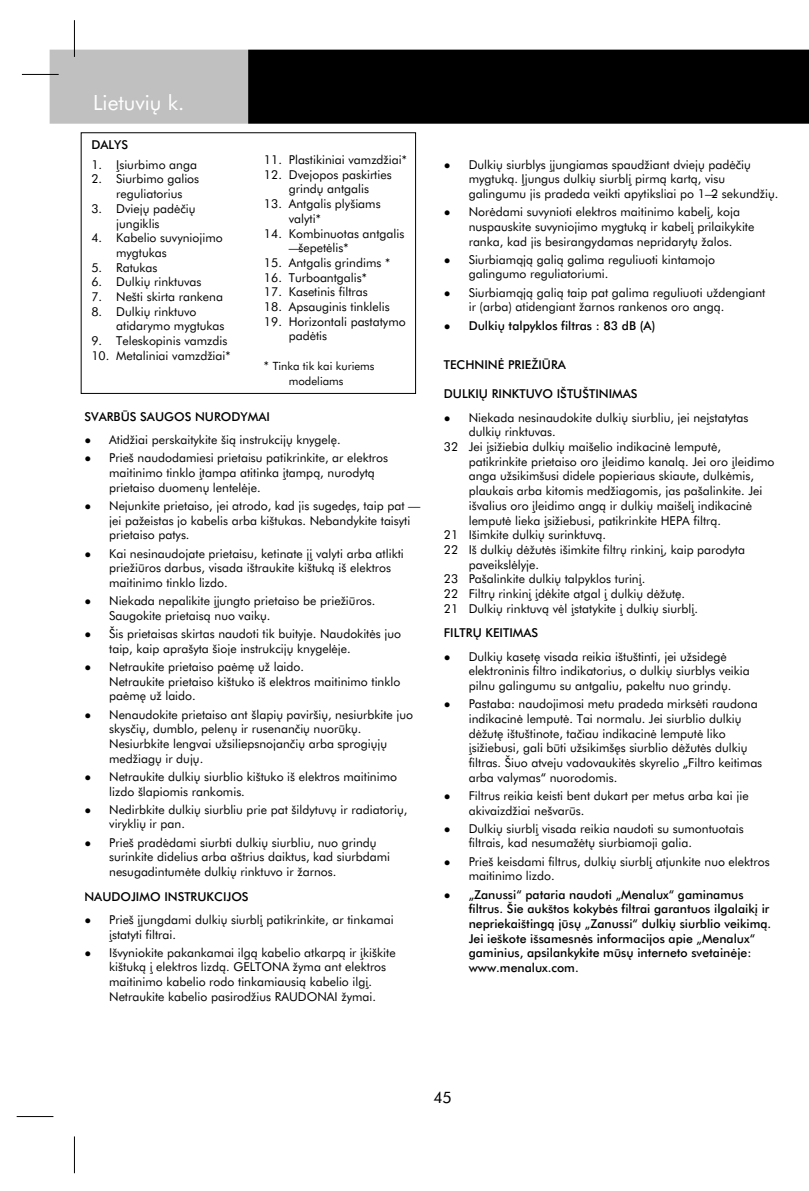
<style>
.page{position:relative;width:809px;height:1191px;background:#fff}
.page>*{position:absolute;margin:0;border:0;box-sizing:border-box;transform-origin:0 0}
.t1{font:21px "Futura Bk HU Book";color:#fff}
.t2{font:15.75px "Futura Bk HU Book";color:#000}
.t3{font:12.25px/14.7px "Futura Bk HU Book";color:#000}
.t4{font:12.25px/14.7px "Futura Med HU Medium";color:#000}
.t5{font:12.25px "Futura Med HU Medium";letter-spacing:-.065em;color:#000}
.t6{font:12.25px "Futura Med HU Medium";letter-spacing:.04em;color:#000}
.t7{font:12.25px "Futura Bk HU Book";letter-spacing:-.055em;color:#000}
.t8{font:12.25px "Futura Med HU Medium";letter-spacing:-.045em;color:#000}
.t9{font:12.25px "Futura Med HU Medium";letter-spacing:-.11em;color:#000}
.t10{font:11.38px/14.7px "Futura Bk HU Book";color:#000;text-align:center}
.s1{font-size:12.25px}
.s2{font-family:"Arial";font-size:11.38px}
</style>
<div class="page">
<div style="left:50px;top:50px;width:198px;height:74px;background:#c0c0c0"></div>
<div style="left:248px;top:50px;width:561px;height:74px;background:#000"></div>
<hr style="left:74px;top:1136px;width:1px;height:37px;background:#000">
<hr style="left:17px;top:1116px;width:36px;height:1px;background:#000">
<hr style="left:22px;top:74px;width:37px;height:1px;background:#000">
<hr style="left:74px;top:20px;width:1px;height:37px;background:#000">
<div style="left:81px;top:132px;width:335px;height:262px;border:1px solid #000"></div>
<h1 class="t1" style="left:93px;top:93px;width:95px">Lie tuviųk .</h1>
<p class="t4" style="left:91px;top:138px;width:38px">D ALYS</p>
<p class="t3" style="left:91px;top:158px;width:107px">1. Įs iurb im o anga</p>
<p class="t3" style="left:116px;top:173px;width:83px;text-indent:-25px">2. Siurb im o galios re guliatorius</p>
<p class="t3" style="left:116px;top:202px;width:83px;text-indent:-25px">3. D vie jųpadėčių jungik lis</p>
<p class="t3" style="left:116px;top:231px;width:108px;text-indent:-25px">4. Kab e lio s uvyniojim o m ygtuk as</p>
<p class="t3" style="left:91px;top:261px;width:66px">5. Ratuk as</p>
<p class="t3" style="left:91px;top:276px;width:110px">6. D ulk iųrink tuvas</p>
<p class="t7" style="left:91px;top:292px;width:133px">7. Ne š ti s k irta rank e na</p>
<p class="t3" style="left:91px;top:305px;width:107px">8. D ulk iųrink tuvo</p>
<p class="t3" style="left:116px;top:320px;width:108px">atidarym o m ygtuk as</p>
<p class="t3" style="left:91px;top:334px;width:136px">9 . Te le s k opinis vam zdis</p>
<p class="t3" style="left:91px;top:349px;width:146px">10. Me taliniai vam zdžiai*</p>
<p class="t3" style="left:264px;top:153px;width:149px">11. Plas tik iniai vam zdžiai*</p>
<p class="t3" style="left:264px;top:168px;width:127px;text-align:center">12. D ve jopos pas k irtie s grindųantgalis</p>
<p class="t3" style="left:289px;top:197px;width:91px;text-indent:-25px">13. Antgalis plyš iam s valyti*</p>
<p class="t3" style="left:289px;top:227px;width:117px;text-indent:-25px">14. Kom b inuotas antgalis —š e pe tėlis *</p>
<p class="t3" style="left:264px;top:256px;width:133px">15. Antgalis grindim s *</p>
<p class="t3" style="left:264px;top:271px;width:110px">16. Turboantgalis *</p>
<p class="t3" style="left:264px;top:286px;width:103px">17. Kas e tinis filtras</p>
<p class="t3" style="left:264px;top:300px;width:127px">18. Aps auginis tink le lis</p>
<p class="t3" style="left:264px;top:315px;width:143px">19 . H orizontali pas tatym o</p>
<p class="t3" style="left:289px;top:330px;width:38px">padėtis</p>
<p class="t10" style="left:264px;top:359px;width:110px"><span class="s1">*</span>Tink a tik k ai k urie m s m ode liam s</p>
<p class="t6" style="left:84px;top:411px;width:188px">SVARBŪS SAUGO S NURO D YMAI</p>
<p class="t3" style="left:84px;top:433px;width:259px"><span class="s2">●</span> Atidžiai pe rs k aityk ite š iąins truk cijųk nyge lę.</p>
<p class="t3" style="left:109px;top:452px;width:279px;text-indent:-25px"><span class="s2">●</span> Prie š naudodam ie s i prie tais u patik rink ite , ar e le k tros m aitinim o tink lo įtam pa atitink a įtam pą, nurodytą prie tais o duom e nų le nte lėje .</p>
<p class="t3" style="left:109px;top:499px;width:313px;text-indent:-25px"><span class="s2">●</span> Ne junk ite prie tais o, je i atrodo, k ad jis s uge dęs, taip pat— je i paže is tas jo k ab e lis arba k iš tuk as . Ne bandyk ite tais yti prie tais o patys .</p>
<p class="t3" style="left:109px;top:547px;width:297px;text-indent:-25px"><span class="s2">●</span> Kai ne s inaudojate prie tais u, k e tinate jį valyti arba atlik ti prie žiūros darb us, vis ada iš trauk ite k iš tuk ąiš e le k tros<br>m aitinim o tink lo lizdo.</p>
<p class="t3" style="left:109px;top:594px;width:269px;text-indent:-25px"><span class="s2">●</span> Nie k ada ne palik ite įjungto prie tais o b e prie žiūros .<br>Saugok ite prie tais ąnuo vaik ų.</p>
<p class="t3" style="left:109px;top:627px;width:293px;text-indent:-25px"><span class="s2">●</span> Šis prie tais as s k irtas naudoti tik b uityje . Naudok itės juo taip, k aip apraš yta š ioje ins truk cijųk nyge lėje .</p>
<p class="t3" style="left:109px;top:660px;width:293px;text-indent:-25px"><span class="s2">●</span> Ne trauk ite prie tais o paėm ę užlaido.<br>Ne trauk ite prie tais o k iš tuk o iš e le k tros m aitinim o tink lo paėm ę užlaido.</p>
<p class="t3" style="left:109px;top:708px;width:305px;text-indent:-25px"><span class="s2">●</span> Ne naudok ite prie tais o antš lapiųpavirš ių, ne s iurb k ite juo s k ys čių, dum blo, pe le nųir rus e nančiųnuorūk ų.<br>Ne s iurb k ite le ngvai užs ilie ps nojančiųarba s progiųjų<br>m e džiagųir dujų.</p>
<p class="t3" style="left:109px;top:770px;width:289px;text-indent:-25px"><span class="s2">●</span> Ne trauk ite dulk iųs iurblio k iš tuk o iš e le k tros m aitinim o lizdo š lapiom is rank om is .</p>
<p class="t3" style="left:109px;top:803px;width:300px;text-indent:-25px"><span class="s2">●</span> Ne dirb k ite dulk iųs iurbliu prie patš ildytuvųir radiatorių, viryk liųir pan.</p>
<p class="t3" style="left:109px;top:836px;width:282px;text-indent:-25px"><span class="s2">●</span> Prie š pradėdam i siurbti dulk iųsiurbliu, nuo grindų surink ite dide lius arba aštrius daik tus, k ad siurbdam i ne s ugadintum ėte dulk iųrink tuvo ir žarnos .</p>
<p class="t5" style="left:84px;top:890px;width:165px">NAUD O JIMO INSTRUK CIJO S</p>
<p class="t3" style="left:109px;top:913px;width:286px;text-indent:-25px"><span class="s2">●</span> Prie š įjungdam i dulk iųs iurblį patik rink ite , ar tink am ai įs tatyti filtrai.</p>
<p class="t3" style="left:109px;top:946px;width:285px;text-indent:-25px"><span class="s2">●</span> Išvyniok ite pak ank am ai ilgąk ab e lio atk arpąir įk iš k ite k iš tuk ąį e le k tros lizdą. GELTO NA žym a ante le k tros m aitinim o k ab e lio rodo tink am iaus iąk ab e lio ilgį.<br>Ne trauk ite k ab e lio pas irodžius RAUD O NAI žym ai.</p>
<p class="t3" style="left:468px;top:158px;width:313px;text-indent:-25px"><span class="s2">●</span> D ulk iųs iurblys įjungiam as s paudžiantdvie jųpadėčių<br>m ygtuk ą. Įjungus dulk iųs iurblį pirm ąk artą, vis u<br>galingum u jis prade da ve ik ti apytik s liai po 1—2 s e k undžių.</p>
<p class="t3" style="left:468px;top:205px;width:284px;text-indent:-25px"><span class="s2">●</span> Norėdam i s uvynioti e le k tros m aitinim o k ab e lį, k oja nus paus k ite s uvyniojim o m ygtuk ąir k ab e lį prilaik yk ite rank a, k ad jis b e s irangydam as ne pridarytųžalos .</p>
<p class="t3" style="left:468px;top:253px;width:248px;text-indent:-25px"><span class="s2">●</span> Siurb iam ąjągaliągalim a re guliuoti k intam ojo galingum o re guliatorium i.</p>
<p class="t3" style="left:468px;top:286px;width:302px;text-indent:-25px"><span class="s2">●</span> Siurb iam ąjągaliątaip patgalim a re guliuoti užde ngiant ir (arba) atide ngiantžarnos rank e nos oro angą.</p>
<p class="t4" style="left:444px;top:318px;width:215px"><span class="s2">●</span> D ulk iųtalpyk los filtras : 83 dB (A)</p>
<p class="t8" style="left:444px;top:359px;width:123px">TECH NINĖ PRIEŽIŪRA</p>
<p class="t5" style="left:444px;top:388px;width:195px">D ULK IŲRINK TUVO IŠTUŠTINIMAS</p>
<p class="t3" style="left:444px;top:411px;width:304px"><span class="s2">●</span> Nie k ada ne s inaudok ite dulk iųs iurbliu, je i ne įs tatytas</p>
<p class="t3" style="left:468px;top:426px;width:90px">dulk iųrink tuvas .</p>
<p class="t3" style="left:444px;top:440px;width:279px">32 Je i įs ižie b ia dulk iųm aiš e lio indik acinė le m putė,</p>
<p class="t3" style="left:468px;top:455px;width:307px">patik rink ite prie tais o oro įle idim o k analą. Je i oro įle idim o</p>
<p class="t3" style="left:468px;top:470px;width:288px">anga užsik im šusi dide le popie riaus sk iaute , dulk ėm is,</p>
<p class="t3" style="left:468px;top:484px;width:295px">plauk ais arba k itom is m e džiagom is, jas paš alink ite . Je i</p>
<p class="t3" style="left:468px;top:499px;width:285px">išvalius oro įle idim o angąir dulk iųm aiš e lį indik acinė</p>
<p class="t3" style="left:468px;top:514px;width:255px">le m putė lie k a įs ižie b us i, patik rink ite H EPA filtrą.</p>
<p class="t3" style="left:444px;top:528px;width:165px">21 Iš im k ite dulk iųs urink tuvą.</p>
<p class="t3" style="left:444px;top:543px;width:303px">22 Iš dulk iųdėžutės iš im k ite filtrųrink inį, k aip parodyta</p>
<p class="t3" style="left:468px;top:558px;width:73px">pave ik s lėlyje .</p>
<p class="t3" style="left:444px;top:573px;width:204px">23 Paš alink ite dulk iųtalpyk los turinį.</p>
<p class="t3" style="left:444px;top:587px;width:244px">22 Filtrųrink inį įdėk ite atgalį dulk iųdėžutę.</p>
<p class="t3" style="left:444px;top:602px;width:257px">21 D ulk iųrink tuvąvėlįs tatyk ite į dulk iųs iurblį.</p>
<p class="t9" style="left:444px;top:627px;width:95px">FILTRŲ K EITIMAS</p>
<p class="t3" style="left:468px;top:650px;width:283px;text-indent:-25px"><span class="s2">●</span> D ulk iųk ase tę visada re ik ia ištuštinti, je i užside gė<br>e le k troninis filtro indik atorius, o dulk iųs iurblys ve ik ia pilnu galingum u s u antgaliu, pak e ltu nuo grindų.</p>
<p class="t3" style="left:468px;top:697px;width:293px;text-indent:-25px"><span class="s2">●</span> Pas taba: naudojim os i m e tu prade da m irk s ėti raudona indik acinė le m putė. Tai norm alu. Je i s iurblio dulk ių dėžutę iš tuš tinote , tačiau indik acinė le m putė lik o<br>įsižie busi, gali būti užsik im šęs siurblio dėžutės dulk ių filtras . Šiuo atve ju vadovauk itės s k yre lio „Filtro k e itim as arba valym as “ nuorodom is .</p>
<p class="t3" style="left:468px;top:789px;width:279px;text-indent:-25px"><span class="s2">●</span> Filtrus re ik ia k e isti be ntduk artpe r m e tus arba k ai jie ak ivaizdžiai ne švarūs .</p>
<p class="t3" style="left:468px;top:822px;width:275px;text-indent:-25px"><span class="s2">●</span> D ulk iųsiurblį visada re ik ia naudoti su sum ontuotais filtrais, k ad ne s um ažėtųs iurb iam oji galia.</p>
<p class="t3" style="left:468px;top:855px;width:301px;text-indent:-25px"><span class="s2">●</span> Prie š k e isdam i filtrus, dulk iųsiurblį atjunk ite nuo e le k tros m aitinim o lizdo.</p>
<p class="t4" style="left:468px;top:887px;width:305px;text-indent:-25px"><span class="s2">●</span> „Z anussi“ pataria naudoti „Me nalux“ gam inam us filtrus . Šie auk štos k ok ybės filtrai garantuos ilgalaik į ir ne prie k aištingą jūsų„Z anussi“ dulk iųsiurblio ve ik im ą.<br>Je i ie šk ote išsam e snės inform acijos apie „Me nalux“ gam inius , apsilank yk ite m ūsųinte rne to sve tainėje :<br>w w w .m e nalux.com .</p>
<p class="t2" style="left:433px;top:1091px;width:20px">45</p>
</div>
